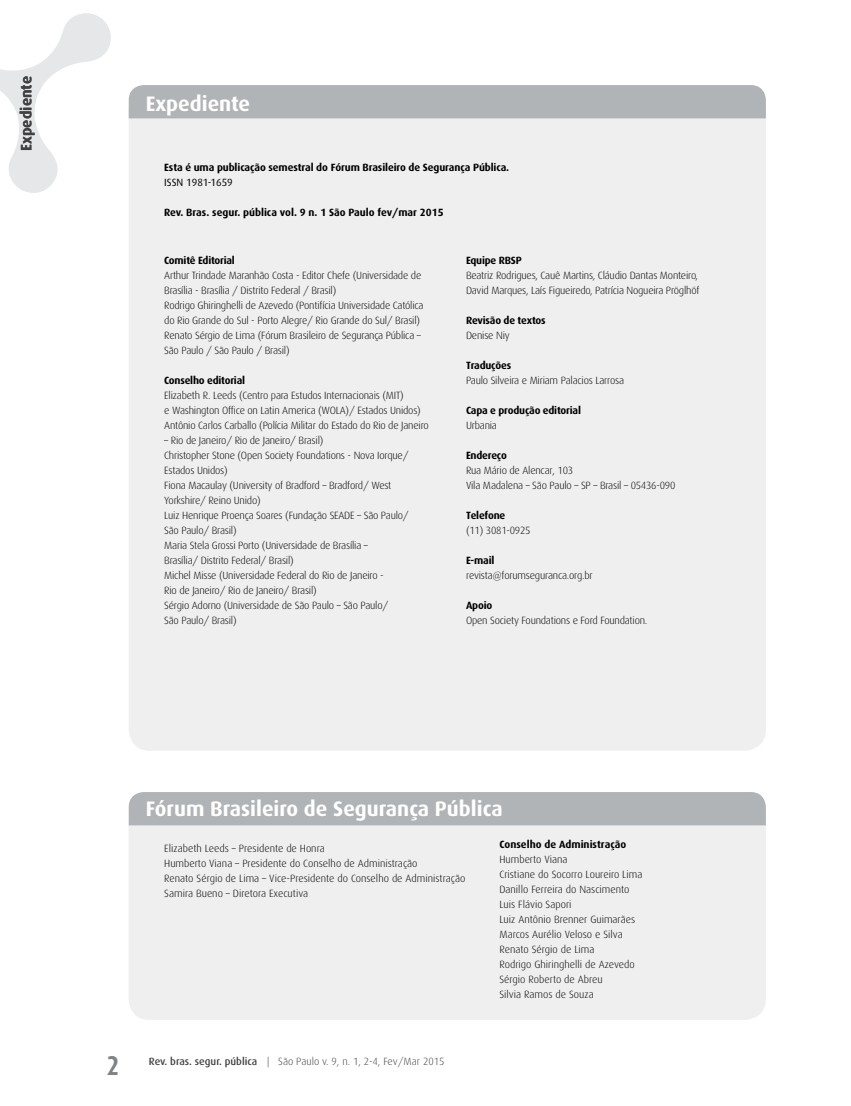
<style>
.page{position:relative;width:851px;height:1106px;background:#fff}
.page>*{position:absolute;margin:0;border:0;box-sizing:border-box;transform-origin:0 0}
.t1{font:700 27px "Dax Condensed";color:#808285}
.t2{font:700 21px "Dax";color:#fff}
.t3{font:700 15px "Dax";color:#414042}
.t4{font:300 10.5px/15px "Dax";letter-spacing:-.02em;color:#000}
.t5{font:300 10.5px/15px "Dax";color:#000}
.t6{font:700 10.5px "Dax";letter-spacing:-.015em;color:#000}
.t7{font:300 10.5px "Dax";color:#414042}
.t8{font:10.5px "Dax";color:#000}
.s1{font-weight:500}
</style>
<div class="page">
<svg style="left:0;top:13px;width:111px;height:180px"></svg>
<div style="left:128px;top:806px;width:637px;height:214px;background:#efeff0;border-radius:21px"></div>
<div style="left:129px;top:792px;width:636px;height:33px;background:#b1b4b6"></div>
<div style="left:129px;top:88px;width:636px;height:662px;background:#efeff0;border-radius:21px"></div>
<div style="left:129px;top:85px;width:636px;height:33px;background:#b1b4b6"></div>
<h3 class="t3" style="left:18px;top:151px;width:76px;rotate:-90deg">Expediente</h3>
<h2 class="t2" style="left:146px;top:92px;width:106px">Expediente</h2>
<p class="t6" style="left:164px;top:161px;width:346px">Esta é uma publicação semestral do Fórum Brasileiro de Segurança Pública.</p>
<p class="t8" style="left:164px;top:176px;width:70px">ISSN 1981-1659</p>
<p class="t6" style="left:164px;top:206px;width:281px">Rev. Bras. segur. pública vol. 9 n. 1 São Paulo fev/mar 2015</p>
<p class="t6" style="left:466px;top:254px;width:57px">Equipe RBSP</p>
<p class="t4" style="left:466px;top:267px;width:235px">Beatriz Rodrigues, Cauê Martins, Cláudio Dantas Monteiro,<br>David Marques, Laís Figueiredo, Patrícia Nogueira Pröglhöf</p>
<p class="t6" style="left:466px;top:314px;width:81px">Revisão de textos</p>
<p class="t4" style="left:466px;top:327px;width:45px">Denise Niy</p>
<p class="t6" style="left:466px;top:359px;width:47px">Traduções</p>
<p class="t4" style="left:466px;top:372px;width:160px">Paulo Silveira e Miriam Palacios Larrosa</p>
<p class="t6" style="left:466px;top:404px;width:116px">Capa e produção editorial</p>
<p class="t4" style="left:466px;top:417px;width:32px">Urbania</p>
<p class="t6" style="left:466px;top:449px;width:42px">Endereço</p>
<p class="t4" style="left:466px;top:462px;width:211px">Rua Mário de Alencar, 103<br>Vila Madalena – São Paulo – SP – Brasil – 05436-090</p>
<p class="t6" style="left:466px;top:509px;width:41px">Telefone</p>
<p class="t4" style="left:466px;top:522px;width:66px">(11) 3081-0925</p>
<p class="t6" style="left:466px;top:554px;width:30px">E-mail</p>
<p class="t4" style="left:466px;top:567px;width:128px">revista@forumseguranca.org.br</p>
<p class="t6" style="left:466px;top:599px;width:28px">Apoio</p>
<p class="t4" style="left:466px;top:612px;width:183px">Open Society Foundations e Ford Foundation.</p>
<p class="t6" style="left:164px;top:254px;width:72px">Comitê Editorial</p>
<p class="t4" style="left:164px;top:267px;width:261px">Arthur Trindade Maranhão Costa - Editor Chefe (Universidade de Brasília - Brasília / Distrito Federal / Brasil)<br>Rodrigo Ghiringhelli de Azevedo (Pontifícia Universidade Católica do Rio Grande do Sul - Porto Alegre/ Rio Grande do Sul/ Brasil)<br>Renato Sérgio de Lima (Fórum Brasileiro de Segurança Pública – São Paulo / São Paulo / Brasil)</p>
<p class="t6" style="left:164px;top:374px;width:82px">Conselho editorial</p>
<p class="t4" style="left:164px;top:387px;width:266px">Elizabeth R. Leeds (Centro para Estudos Internacionais (MIT)<br>e Washington Office on Latin America (WOLA)/ Estados Unidos)<br>Antônio Carlos Carballo (Polícia Militar do Estado do Rio de Janeiro</p>
<p class="t4" style="left:164px;top:432px;width:246px">– Rio de Janeiro/ Rio de Janeiro/ Brasil)<br>Christopher Stone (Open Society Foundations - Nova Iorque/ Estados Unidos)<br>Fiona Macaulay (University of Bradford – Bradford/ West Yorkshire/ Reino Unido)<br>Luiz Henrique Proença Soares (Fundação SEADE – São Paulo/ São Paulo/ Brasil)<br>Maria Stela Grossi Porto (Universidade de Brasília –<br>Brasília/ Distrito Federal/ Brasil)<br>Michel Misse (Universidade Federal do Rio de Janeiro -<br>Rio de Janeiro/ Rio de Janeiro/ Brasil)<br>Sérgio Adorno (Universidade de São Paulo – São Paulo/<br>São Paulo/ Brasil)</p>
<h1 class="t1" style="left:107px;top:1050px;width:14px">2</h1>
<h2 class="t2" style="left:146px;top:796px;width:358px">Fórum Brasileiro de Segurança Pública</h2>
<p class="t5" style="left:164px;top:841px;width:302px">Elizabeth Leeds – Presidente de Honra<br>Humberto Viana – Presidente do Conselho de Administração<br>Renato Sérgio de Lima – Vice-Presidente do Conselho de Administração Samira Bueno – Diretora Executiva</p>
<p class="t6" style="left:499px;top:838px;width:128px">Conselho de Administração</p>
<p class="t5" style="left:499px;top:851px;width:144px">Humberto Viana<br>Cristiane do Socorro Loureiro Lima<br>Danillo Ferreira do Nascimento<br>Luis Flávio Sapori<br>Luiz Antônio Brenner Guimarães<br>Marcos Aurélio Veloso e Silva<br>Renato Sérgio de Lima<br>Rodrigo Ghiringhelli de Azevedo<br>Sérgio Roberto de Abreu<br>Silvia Ramos de Souza</p>
<p class="t7" style="left:149px;top:1055px;width:297px"><span class="s1">Rev. bras. segur. pública</span> | São Paulo v. 9, n. 1, 2-4, Fev/Mar 2015</p>
</div>
